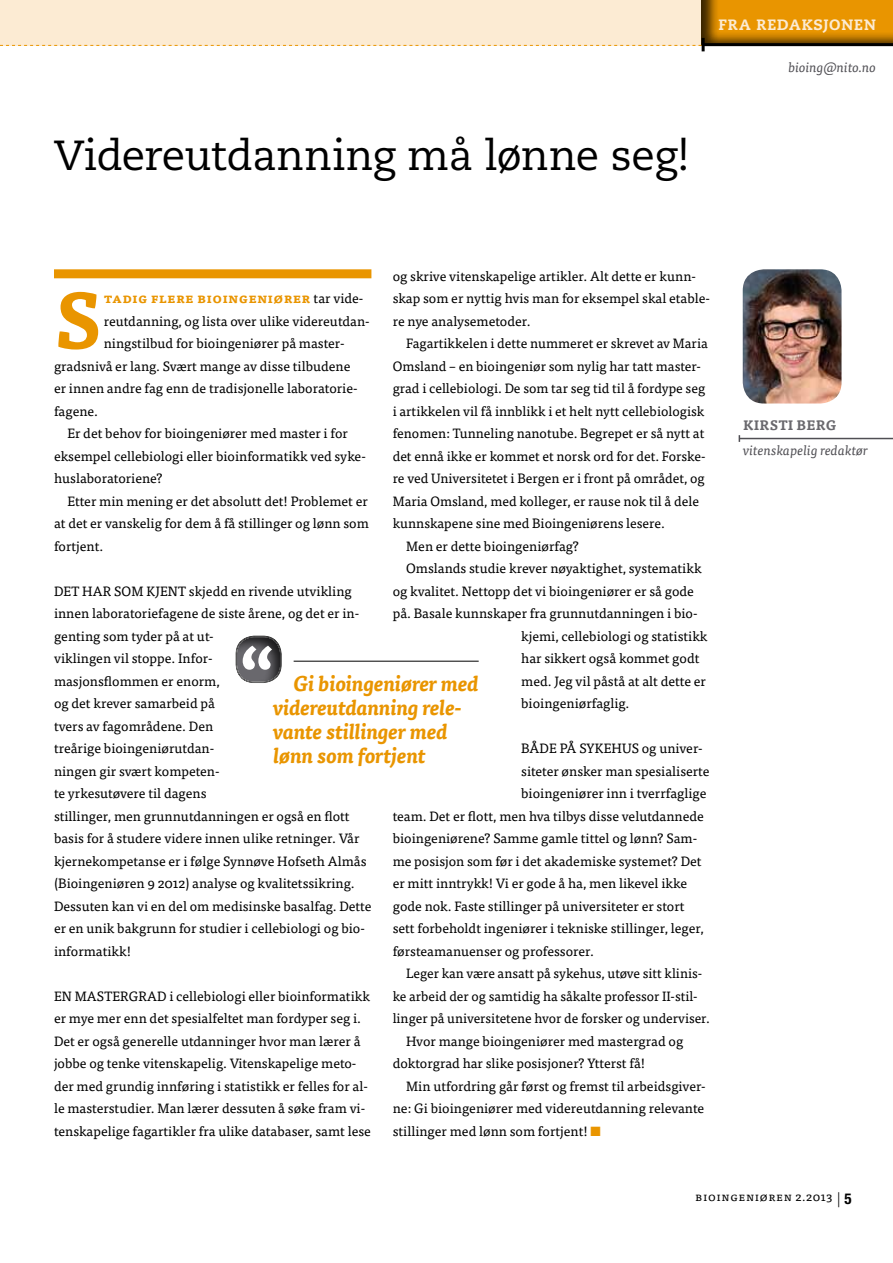
<style>
.page{position:relative;width:893px;height:1263px;background:#fff}
.page>*{position:absolute;margin:0;border:0;box-sizing:border-box;transform-origin:0 0}
.t1{font:700 76.95px "Tisa Pro";color:#e99500}
.t2{font:42px "Caecilia LT Std";letter-spacing:-.015em;color:#000}
.t3{font:italic 700 21px/24px "Tisa Pro";color:#e99500}
.t4{font:800 15px "Caecilia LT Std";letter-spacing:.11em;color:#fcebd3}
.t5{font:13.5px/22.5px "Tisa Pro";color:#000}
.t6{font:italic 13.5px "Tisa Pro";color:#504f54}
.t7{font:700 13.5px "Tisa Pro";letter-spacing:.02em;color:#e99500}
.t8{font:700 13.5px "Tisa Pro";color:#69686d}
.t9{font:12px "Tisa Pro";color:#000}
.s1{color:#e99500}
.s2{font-weight:400;color:#000}
.s3{font-family:"Helvetica Neue LT Pro";font-weight:300;font-size:15px}
.s4{font-family:"Helvetica Neue LT Pro";font-weight:700;font-stretch:condensed;font-size:15px}
</style>
<div class="page">
<div style="left:0;top:0;width:702px;height:46px;background:#fcebd3"></div>
<div style="left:698px;top:0;width:195px;height:46px;background:#000;opacity:.75"></div>
<hr style="left:703px;top:43px;width:190px;height:3px;background:#000">
<hr style="left:294px;top:661px;width:185px;height:1px;background:#000">
<div style="left:54px;top:269px;width:317px;height:9px;background:#e99500"></div>
<svg style="left:0;top:38px;width:705px;height:13px"></svg>
<div style="left:233px;top:633px;width:49px;height:51px;background:#000;opacity:.75"></div>
<svg style="left:235px;top:636px;width:47px;height:47px"></svg>
<img style="left:743px;top:269px;width:98px;height:134px">
<hr style="left:739px;top:438px;width:154px;height:1px;background:#504f54">
<h2 class="t2" style="left:54px;top:131px;width:637px">Videreutdanning må lønne seg!</h2>
<p class="t4" style="left:718px;top:15px;width:159px">FRA REDAKSJONEN</p>
<p class="t6" style="left:788px;top:57px;width:89px">bioing@nito.no</p>
<p class="t5" style="left:393px;top:264px;width:319px">og skrive vitenskapelige artikler. Alt dette er kunn&shy;skap som er nyttig hvis man for eksempel skal etable&shy;re nye analysemetoder.</p>
<p class="t5" style="left:406px;top:331px;width:303px">Fagartikkelen i dette nummeret er skrevet av Maria</p>
<p class="t5" style="left:393px;top:354px;width:310px">Omsland – en bioingeniør som nylig har tatt master-</p>
<p class="t5" style="left:393px;top:376px;width:314px">grad i cellebiologi. De som tar seg tid til å fordype seg</p>
<p class="t5" style="left:393px;top:399px;width:313px">i artikkelen vil få innblikk i et helt nytt cellebiologisk</p>
<p class="t5" style="left:393px;top:421px;width:313px">fenomen: Tunneling nanotube. Begrepet er så nytt at</p>
<p class="t5" style="left:393px;top:444px;width:314px">det ennå ikke er kommet et norsk ord for det. Forske-</p>
<p class="t5" style="left:393px;top:466px;width:314px">re ved Universitetet i Bergen er i front på området, og</p>
<p class="t5" style="left:393px;top:489px;width:308px">Maria Omsland, med kolleger, er rause nok til å dele</p>
<p class="t5" style="left:393px;top:511px;width:274px">kunnskapene sine med Bioingeniørens lesere.</p>
<p class="t5" style="left:406px;top:534px;width:174px">Men er dette bioingeniørfag?</p>
<p class="t5" style="left:406px;top:556px;width:297px">Omslands studie krever nøyaktighet, systematikk</p>
<p class="t5" style="left:393px;top:579px;width:303px">og kvalitet. Nettopp det vi bioingeniører er så gode</p>
<p class="t5" style="left:393px;top:601px;width:306px">på. Basale kunnskaper fra grunnutdanningen i bio-</p>
<p class="t5" style="left:521px;top:624px;width:188px">kjemi, cellebiologi og statistikk</p>
<p class="t5" style="left:521px;top:646px;width:180px">har sikkert også kommet godt</p>
<p class="t5" style="left:521px;top:669px;width:186px">med. Jeg vil påstå at alt dette er</p>
<p class="t5" style="left:521px;top:691px;width:110px">bioingeniørfaglig.</p>
<p class="t5" style="left:521px;top:736px;width:183px">Både på sykehus og univer-</p>
<p class="t5" style="left:521px;top:759px;width:190px">siteter ønsker man spesialiserte</p>
<p class="t5" style="left:521px;top:781px;width:187px">bioingeniører inn i tverrfaglige</p>
<p class="t5" style="left:393px;top:804px;width:313px">team. Det er flott, men hva tilbys disse velutdannede</p>
<p class="t5" style="left:393px;top:826px;width:306px">bioingeniørene? Samme gamle tittel og lønn? Sam-</p>
<p class="t5" style="left:393px;top:849px;width:310px">me posisjon som før i det akademiske systemet? Det</p>
<p class="t5" style="left:393px;top:871px;width:296px">er mitt inntrykk! Vi er gode å ha, men likevel ikke</p>
<p class="t5" style="left:393px;top:894px;width:293px">gode nok. Faste stillinger på universiteter er stort</p>
<p class="t5" style="left:393px;top:916px;width:313px">sett forbeholdt ingeniører i tekniske stillinger, leger,</p>
<p class="t5" style="left:393px;top:939px;width:203px">førsteamanuenser og professorer.</p>
<p class="t5" style="left:406px;top:961px;width:297px">Leger kan være ansatt på sykehus, utøve sitt klinis-</p>
<p class="t5" style="left:393px;top:984px;width:307px">ke arbeid der og samtidig ha såkalte professor II-stil-</p>
<p class="t5" style="left:393px;top:1006px;width:319px">linger på universitetene hvor de forsker og underviser.</p>
<p class="t5" style="left:406px;top:1029px;width:279px">Hvor mange bioingeniører med mastergrad og</p>
<p class="t5" style="left:393px;top:1051px;width:254px">doktorgrad har slike posisjoner? Ytterst få!</p>
<p class="t5" style="left:406px;top:1074px;width:301px">Min utfordring går først og fremst til arbeidsgiver-</p>
<p class="t5" style="left:393px;top:1096px;width:313px">ne: Gi bioingeniører med videreutdanning relevante</p>
<p class="t5" style="left:393px;top:1119px;width:210px">stillinger med lønn som fortjent! <span class="s1">■</span></p>
<h1 class="t1" style="left:54px;top:258px;width:50px">S</h1>
<p class="t7" style="left:104px;top:287px;width:261px">tadig flere bioingeniører <span class="s2">tar vide-</span></p>
<p class="t5" style="left:104px;top:309px;width:267px">reutdanning, og lista over ulike videreutdan-</p>
<p class="t5" style="left:104px;top:331px;width:242px">ningstilbud for bioingeniører på master-</p>
<p class="t5" style="left:54px;top:354px;width:298px">gradsnivå er lang. Svært mange av disse tilbudene</p>
<p class="t5" style="left:54px;top:376px;width:305px">er innen andre fag enn de tradisjonelle laboratorie-</p>
<p class="t5" style="left:54px;top:399px;width:46px">fagene.</p>
<p class="t5" style="left:68px;top:421px;width:282px">Er det behov for bioingeniører med master i for</p>
<p class="t5" style="left:54px;top:444px;width:313px">eksempel cellebiologi eller bioinformatikk ved syke-</p>
<p class="t5" style="left:54px;top:466px;width:110px">huslaboratoriene?</p>
<p class="t5" style="left:68px;top:489px;width:302px">Etter min mening er det absolutt det! Problemet er</p>
<p class="t5" style="left:54px;top:511px;width:316px">at det er vanskelig for dem å få stillinger og lønn som</p>
<p class="t5" style="left:54px;top:534px;width:51px">fortjent.</p>
<p class="t5" style="left:54px;top:579px;width:319px">Det har som kjent skjedd en rivende utvikling innen laboratoriefagene de siste årene, og det er in&shy;genting som tyder på at ut-<br>viklingen vil stoppe. Infor-<br>masjonsflommen er enorm,<br>og det krever samarbeid på<br>tvers av fagområdene. Den<br>treårige bioingeniørutdan-<br>ningen gir svært kompeten-<br>te yrkesutøvere til dagens<br>stillinger, men grunnutdanningen er også en flott basis for å studere videre innen ulike retninger. Vår kjernekompetanse er i følge Synnøve Hofseth Almås (Bioingeniøren 9 2012) analyse og kvalitetssikring.<br>Dessuten kan vi en del om medisinske basalfag. Dette er en unik bakgrunn for studier i cellebiologi og bio&shy;informatikk!</p>
<p class="t5" style="left:54px;top:984px;width:318px">En mastergrad i cellebiologi eller bioinformatikk er mye mer enn det spesialfeltet man fordyper seg i.<br>Det er også generelle utdanninger hvor man lærer å jobbe og tenke vitenskapelig. Vitenskapelige meto&shy;der med grundig innføring i statistikk er felles for al&shy;le masterstudier. Man lærer dessuten å søke fram vi&shy;tenskapelige fagartikler fra ulike databaser, samt lese</p>
<h3 class="t3" style="left:273px;top:671px;width:207px;text-indent:20px">Gi bioingeniører med videreutdanning rele&shy;vante stillinger med lønn som fortjent</h3>
<p class="t8" style="left:743px;top:414px;width:20px">Kirsti</p>
<p class="t8" style="left:797px;top:414px;width:42px">Berg</p>
<p class="t6" style="left:743px;top:440px;width:127px">vitenskapelig redaktør</p>
<p class="t9" style="left:695px;top:1188px;width:158px">Bioingeniøren 2.2013 <span class="s3">|</span> <span class="s4">5</span></p>
</div>
